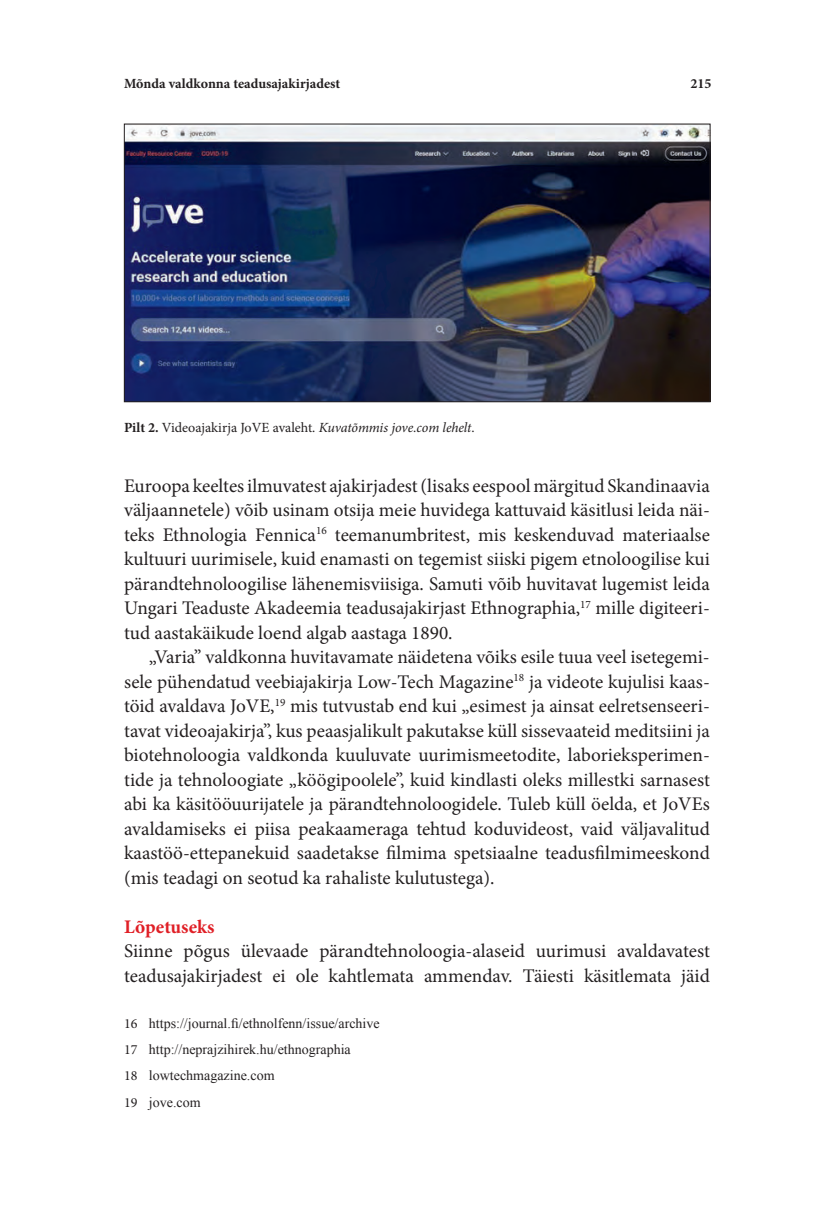
<style>
.page{position:relative;width:834px;height:1206px;background:#fff}
.page>*{position:absolute;margin:0;border:0;box-sizing:border-box;transform-origin:0 0}
.t1{font:19.25px/24.5px "Minion Pro";color:#231f20;text-align:justify}
.t2{font:700 19.25px "Minion Pro";color:#e01f26}
.t3{font:14px/26.2px "Times New Roman";color:#231f20}
.t4{font:14px "Minion Pro";color:#231f20}
.t5{font:700 14px "Minion Pro";color:#231f20}
.s1{font-weight:700}
.s2{font-style:italic}
.s3{font-family:"Minion Pro"}
</style>
<div class="page">
<img style="left:126px;top:126px;width:582px;height:274px">
<div style="left:124px;top:124px;width:586px;height:278px;border:1px solid #231f20"></div>
<p class="t5" style="left:124px;top:74px;width:218px">Mõnda valdkonna teadusajakirjadest</p>
<p class="t4" style="left:124px;top:418px;width:352px"><span class="s1">Pilt 2.</span> Videoajakirja JoVE avaleht. <span class="s2">Kuvatõmmis jove.com lehelt</span>.</p>
<p class="t5" style="left:690px;top:74px;width:22px">215</p>
<p class="t1" style="left:124px;top:473px;width:587px">Euroopa keeltes ilmuvatest ajakirjadest (lisaks eespool märgitud Skandinaavia väljaannetele) võib usinam otsija meie huvidega kattuvaid käsitlusi leida näi&shy;teks Ethnologia Fennica<sup>16</sup> teemanumbritest, mis keskenduvad materiaalse kultuuri uurimisele, kuid enamasti on tegemist siiski pigem etnoloogilise kui pärandtehnoloogilise lähenemisviisiga. Samuti võib huvitavat lugemist leida Ungari Teaduste Akadeemia teadusajakirjast Ethnographia,<sup>17</sup> mille digiteeri&shy;tud aastakäikude loend algab aastaga 1890.</p>
<p class="t1" style="left:124px;top:645px;width:587px;text-indent:25px">„Varia” valdkonna huvitavamate näidetena võiks esile tuua veel isetegemi&shy;sele pühendatud veebiajakirja Low-Tech Magazine<sup>18</sup> ja videote kujulisi kaas&shy;töid avaldava JoVE,<sup>19</sup> mis tutvustab end kui „esimest ja ainsat eelretsenseeri&shy;tavat videoajakirja”, kus peaasjalikult pakutakse küll sissevaateid meditsiini ja biotehnoloogia valdkonda kuuluvate uurimismeetodite, laborieksperimen&shy;tide ja tehnoloogiate „köögipoolele”, kuid kindlasti oleks millestki sarnasest abi ka käsitööuurijatele ja pärandtehnoloogidele. Tuleb küll öelda, et JoVEs avaldamiseks ei piisa peakaameraga tehtud koduvideost, vaid väljavalitud kaastöö-ettepanekuid saadetakse filmima spetsiaalne teadusfilmimeeskond (mis teadagi on seotud ka rahaliste kulutustega).</p>
<p class="t2" style="left:124px;top:913px;width:92px">Lõpetuseks</p>
<p class="t1" style="left:124px;top:939px;width:587px">Siinne põgus ülevaade pärandtehnoloogia-alaseid uurimusi avaldavatest teadusajakirjadest ei ole kahtlemata ammendav. Täiesti käsitlemata jäid</p>
<p class="t3" style="left:124px;top:1009px;width:257px"><span class="s3">16</span> https://journal.fi/ethnolfenn/issue/archive <span class="s3">17</span> http://neprajzihirek.hu/ethnographia<br><span class="s3">18</span> lowtechmagazine.com<br><span class="s3">19</span> jove.com</p>
</div>
